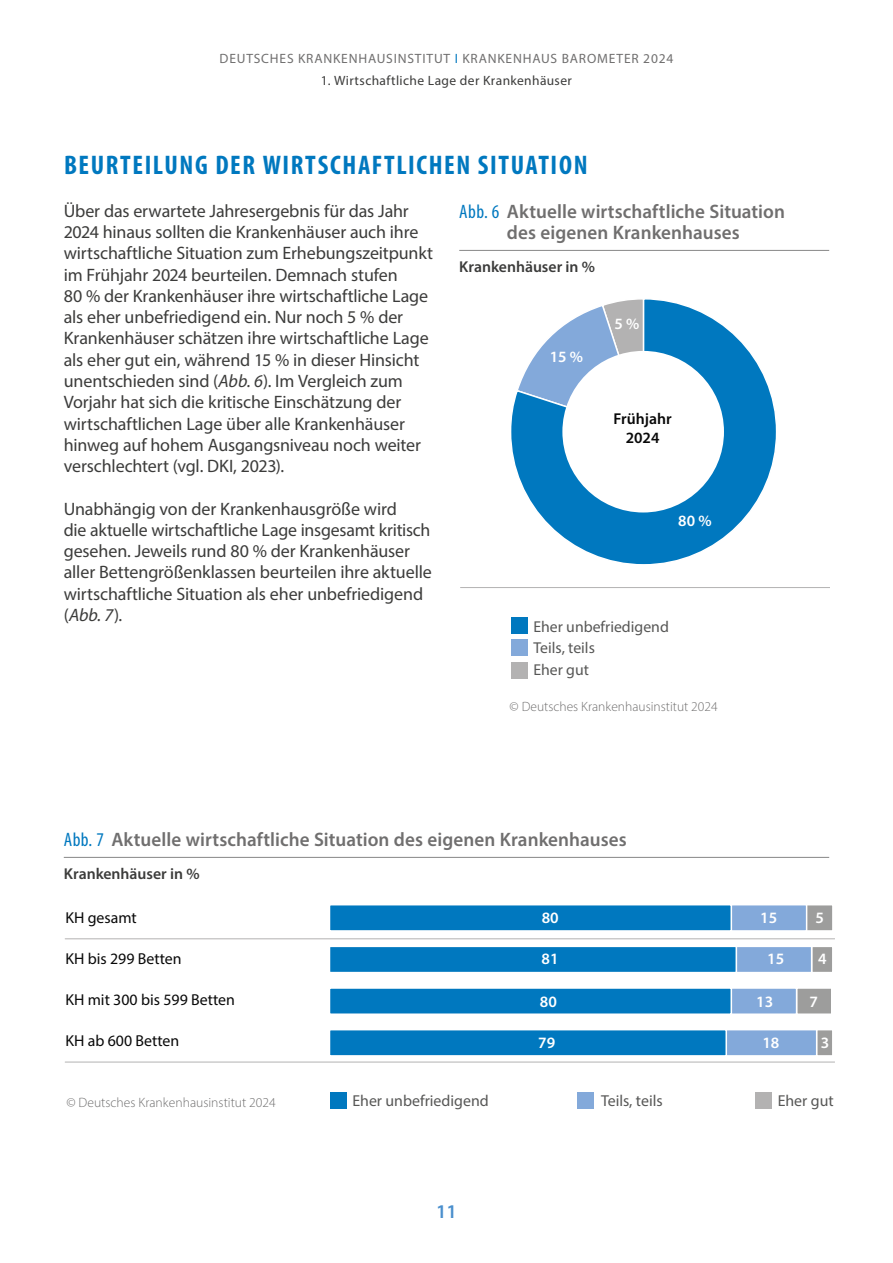
<style>
.page{position:relative;width:893px;height:1263px;background:#fff}
.page>*{position:absolute;margin:0;border:0;box-sizing:border-box;transform-origin:0 0}
.Head_H2{font:700 condensed 27px "Myriad Pro";letter-spacing:.06em;color:#0078bf}
.Tab__Abb__Head{font:600 19.5px/20.2px "Myriad Pro";letter-spacing:.005em;color:#706f6f;text-align:center}
.t1{font:600 19.5px "Myriad Pro";color:#4a8fcd}
.Fließtext_11_5_5mm{font:18px/21.3px "Myriad Pro";letter-spacing:-.01em;color:#3c3c3b}
.t2{font:15.9px "Myriad Pro";color:#090909}
.t3{font:15.9px "Myriad Pro";color:#575756}
.t4{font:600 15.9px "Myriad Pro";color:#fff}
.t5{font:15.75px "Myriad Pro";color:#575756}
.Tab__Subline_1{font:600 15.75px "Myriad Pro";color:#3c3c3b}
.t6{font:600 15.75px/19.5px "Myriad Pro";color:#090909;text-align:center}
.t7{font:600 15.75px "Myriad Pro";color:#fff}
.t8{font:300 13.65px "Myriad Pro";color:#706f6f}
.t9{font:13.5px "Myriad Pro";letter-spacing:.06em;color:#706f6f}
.Kolumne_Kapitel{font:13.5px "Myriad Pro";letter-spacing:.03em;color:#3c3c3b}
.t10{font:300 13.5px "Myriad Pro";color:#706f6f}
.s1{color:#0078bf}
.s2{font-style:italic}
.s3{font-weight:400;font-stretch:condensed;color:#0078bf}
</style>
<div class="page">
<hr style="left:459px;top:250px;width:370px;height:1px;background:#878787">
<svg style="left:511px;top:299px;width:265px;height:266px"></svg>
<div style="left:562px;top:351px;width:162px;height:161px;background:#fff;border-radius:50%"></div>
<div style="left:511px;top:617px;width:17px;height:17px;background:#0078bf"></div>
<div style="left:511px;top:639px;width:17px;height:17px;background:#83a9da"></div>
<div style="left:511px;top:662px;width:17px;height:16px;background:#b3b2b2"></div>
<hr style="left:460px;top:587px;width:369px;height:1px;background:#b3b2b2">
<div style="left:816px;top:1030px;width:17px;height:26px;background:#9d9d9c"></div>
<div style="left:816px;top:1029px;width:17px;height:28px;border:2px solid #fff"></div>
<div style="left:797px;top:988px;width:35px;height:26px;background:#9d9d9c"></div>
<div style="left:796px;top:987px;width:36px;height:28px;border:2px solid #fff"></div>
<div style="left:812px;top:946px;width:21px;height:26px;background:#9d9d9c"></div>
<div style="left:811px;top:945px;width:22px;height:28px;border:2px solid #fff"></div>
<div style="left:804px;top:905px;width:29px;height:26px;background:#9d9d9c"></div>
<div style="left:803px;top:904px;width:31px;height:28px;border:2px solid #fff"></div>
<div style="left:726px;top:1030px;width:91px;height:26px;background:#83a9da"></div>
<div style="left:725px;top:1029px;width:92px;height:28px;border:2px solid #fff"></div>
<div style="left:731px;top:988px;width:66px;height:26px;background:#83a9da"></div>
<div style="left:730px;top:987px;width:67px;height:28px;border:2px solid #fff"></div>
<div style="left:736px;top:946px;width:76px;height:26px;background:#83a9da"></div>
<div style="left:735px;top:945px;width:77px;height:28px;border:2px solid #fff"></div>
<div style="left:731px;top:905px;width:76px;height:26px;background:#83a9da"></div>
<div style="left:730px;top:904px;width:77px;height:28px;border:2px solid #fff"></div>
<div style="left:329px;top:1030px;width:397px;height:26px;background:#0078bf"></div>
<div style="left:329px;top:1029px;width:398px;height:28px;border:2px solid #fff"></div>
<div style="left:329px;top:988px;width:402px;height:26px;background:#0078bf"></div>
<div style="left:329px;top:987px;width:403px;height:28px;border:2px solid #fff"></div>
<div style="left:329px;top:946px;width:407px;height:26px;background:#0078bf"></div>
<div style="left:329px;top:945px;width:408px;height:28px;border:2px solid #fff"></div>
<div style="left:329px;top:905px;width:402px;height:26px;background:#0078bf"></div>
<div style="left:329px;top:904px;width:403px;height:28px;border:2px solid #fff"></div>
<div style="left:330px;top:1092px;width:17px;height:17px;background:#0078bf"></div>
<div style="left:577px;top:1092px;width:17px;height:17px;background:#83a9da"></div>
<div style="left:755px;top:1092px;width:17px;height:17px;background:#b3b2b2"></div>
<hr style="left:65px;top:938px;width:770px;height:1px;background:#b3b2b2">
<hr style="left:65px;top:1062px;width:770px;height:1px;background:#b3b2b2">
<hr style="left:64px;top:857px;width:765px;height:1px;background:#878787">
<p class="t9" style="left:220px;top:50px;width:455px">DEUTSCHES KRANKENHAUSINSTITUT <span class="s1">I</span> KRANKENHAUS BAROMETER 2024</p>
<p class="Kolumne_Kapitel" style="left:321px;top:72px;width:253px">1. Wirtschaftliche Lage der Krankenhäuser</p>
<p class="Head_H2" style="left:64px;top:148px;width:525px">BEURTEILUNG DER WIRTSCHAFTLICHEN SITUATION</p>
<p class="Fließtext_11_5_5mm" style="left:64px;top:200px;width:371px">Über das erwartete Jahresergebnis für das Jahr 2024 hinaus sollten die Krankenhäuser auch ihre wirtschaftliche Situation zum Erhebungszeitpunkt im Frühjahr 2024 beurteilen. Demnach stufen<br>80 % der Krankenhäuser ihre wirtschaftliche Lage als eher unbefriedigend ein. Nur noch 5 % der Krankenhäuser schätzen ihre wirtschaftliche Lage als eher gut ein, während 15 % in dieser Hinsicht unentschieden sind (<span class="s2">Abb. 6</span>). Im Vergleich zum Vorjahr hat sich die kritische Einschätzung der wirtschaftlichen Lage über alle Krankenhäuser hinweg auf hohem Ausgangsniveau noch weiter verschlechtert (vgl. DKI, 2023).</p>
<p class="Fließtext_11_5_5mm" style="left:64px;top:498px;width:370px">Unabhängig von der Krankenhausgröße wird<br>die aktuelle wirtschaftliche Lage insgesamt kritisch gesehen. Jeweils rund 80 % der Krankenhäuser aller Bettengrößenklassen beurteilen ihre aktuelle wirtschaftliche Situation als eher unbefriedigend (<span class="s2">Abb. 7</span>).</p>
<p class="Tab__Abb__Head" style="left:459px;top:201px;width:327px"><span class="s3">Abb. 6</span> Aktuelle wirtschaftliche Situation des eigenen Krankenhauses</p>
<p class="Tab__Subline_1" style="left:459px;top:256px;width:137px">Krankenhäuser in %</p>
<p class="t7" style="left:614px;top:313px;width:26px">5 %</p>
<p class="t7" style="left:550px;top:347px;width:35px">15 %</p>
<p class="t6" style="left:613px;top:408px;width:60px">Frühjahr<br>2024</p>
<p class="t7" style="left:678px;top:511px;width:35px">80 %</p>
<p class="t5" style="left:533px;top:617px;width:137px">Eher unbefriedigend</p>
<p class="t5" style="left:533px;top:660px;width:57px">Eher gut</p>
<p class="t5" style="left:534px;top:638px;width:63px">Teils, teils</p>
<p class="t10" style="left:510px;top:698px;width:210px">© Deutsches Krankenhausinstitut 2024</p>
<p class="Tab__Abb__Head" style="left:64px;top:828px;width:564px"><span class="s3">Abb. 7</span> Aktuelle wirtschaftliche Situation des eigenen Krankenhauses</p>
<p class="Tab__Subline_1" style="left:64px;top:863px;width:137px">Krankenhäuser in %</p>
<p class="t5" style="left:534px;top:832px;width:43px">Wenig</p>
<p class="t2" style="left:65px;top:907px;width:73px">KH gesamt</p>
<p class="t2" style="left:65px;top:949px;width:118px">KH bis 299 Betten</p>
<p class="t2" style="left:65px;top:990px;width:171px">KH mit 300 bis 599 Betten</p>
<p class="t2" style="left:65px;top:1031px;width:115px">KH ab 600 Betten</p>
<p class="t8" style="left:66px;top:1094px;width:211px">© Deutsches Krankenhausinstitut 2024</p>
<p class="t4" style="left:542px;top:908px;width:19px">80</p>
<p class="t4" style="left:760px;top:908px;width:19px">15</p>
<p class="t4" style="left:815px;top:908px;width:10px">5</p>
<p class="t4" style="left:541px;top:949px;width:19px">81</p>
<p class="t4" style="left:767px;top:949px;width:19px">15</p>
<p class="t4" style="left:818px;top:949px;width:10px">4</p>
<p class="t4" style="left:540px;top:991px;width:19px">80</p>
<p class="t4" style="left:756px;top:991px;width:19px">13</p>
<p class="t4" style="left:809px;top:991px;width:10px">7</p>
<p class="t4" style="left:538px;top:1032px;width:19px">79</p>
<p class="t4" style="left:762px;top:1032px;width:19px">18</p>
<p class="t4" style="left:821px;top:1032px;width:10px">3</p>
<p class="t3" style="left:352px;top:1091px;width:138px">Eher unbefriedigend</p>
<p class="t3" style="left:601px;top:1091px;width:63px">Teils, teils</p>
<p class="t3" style="left:778px;top:1091px;width:57px">Eher gut</p>
<p class="t1" style="left:436px;top:1199px;width:22px">11</p>
</div>
